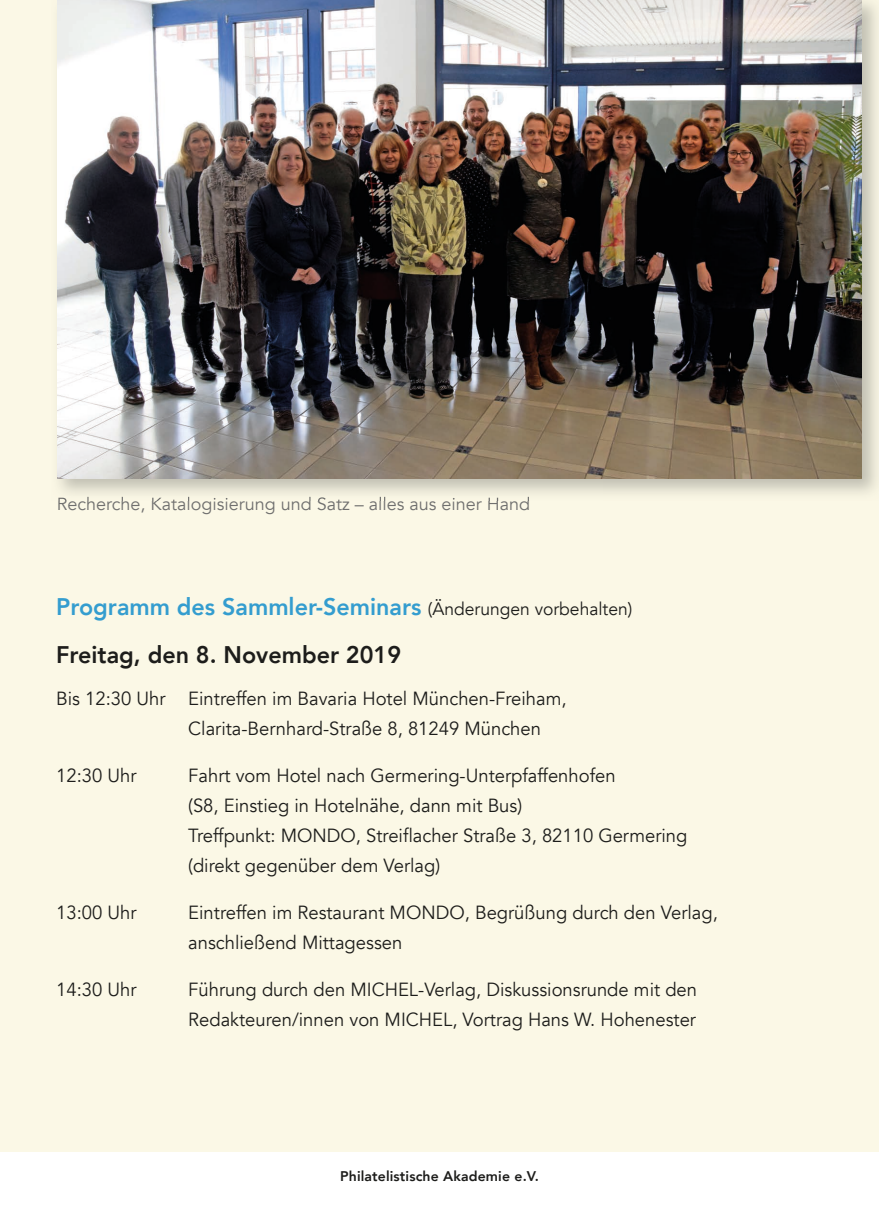
<style>
.page{position:relative;width:879px;height:1225px;background:#fff}
.page>*{position:absolute;margin:0;border:0;box-sizing:border-box;transform-origin:0 0}
.t1{font:800 24px/48px "Avenir";color:#349dcf}
.t2{font:19px/30px "Avenir";color:#1d1d1b}
.t3{font:18px "Avenir";color:#70706f}
.t4{font:800 14px "Avenir";letter-spacing:.01em;color:#1d1d1b}
.s1{font-weight:400;font-size:18px;color:#1d1d1b}
.s2{color:#1d1d1b}
</style>
<div class="page">
<div style="left:0;top:0;width:879px;height:1151px;background:#fbf8e6"></div>
<img style="left:58px;top:497px;width:471px;height:3px">
<img style="left:57px;top:0;width:805px;height:479px">
<p class="t3" style="left:57px;top:493px;width:475px">Recherche, Katalogisierung und Satz – alles aus einer Hand</p>
<p class="t1" style="left:56px;top:583px;width:577px">Programm des Sammler-Seminars <span class="s1">(Änderungen vorbehalten)<br></span><span class="s2">Freitag, den 8. November 2019</span></p>
<p class="t2" style="left:188px;top:683px;width:380px;text-indent:-132px">Bis 12:30 Uhr Eintreffen im Bavaria Hotel München-Freiham,<br>Clarita-Bernhard-Straße 8, 81249 München</p>
<p class="t2" style="left:56px;top:760px;width:82px">12:30 Uhr</p>
<p class="t2" style="left:188px;top:760px;width:501px">Fahrt vom Hotel nach Germering-Unterpfaffenhofen<br>(S8, Einstieg in Hotelnähe, dann mit Bus)<br>Treffpunkt: MONDO, Streiflacher Straße 3, 82110 Germering (direkt gegenüber dem Verlag)</p>
<p class="t2" style="left:56px;top:897px;width:82px">13:00 Uhr</p>
<p class="t2" style="left:188px;top:897px;width:531px">Eintreffen im Restaurant MONDO, Begrüßung durch den Verlag, anschließend Mittagessen</p>
<p class="t2" style="left:56px;top:974px;width:82px">14:30 Uhr</p>
<p class="t2" style="left:188px;top:974px;width:510px">Führung durch den MICHEL-Verlag, Diskussionsrunde mit den<br>Redakteuren/innen von MICHEL, Vortrag Hans W. Hohenester</p>
<p class="t4" style="left:340px;top:1164px;width:200px">Philatelistische Akademie e.V.</p>
</div>
